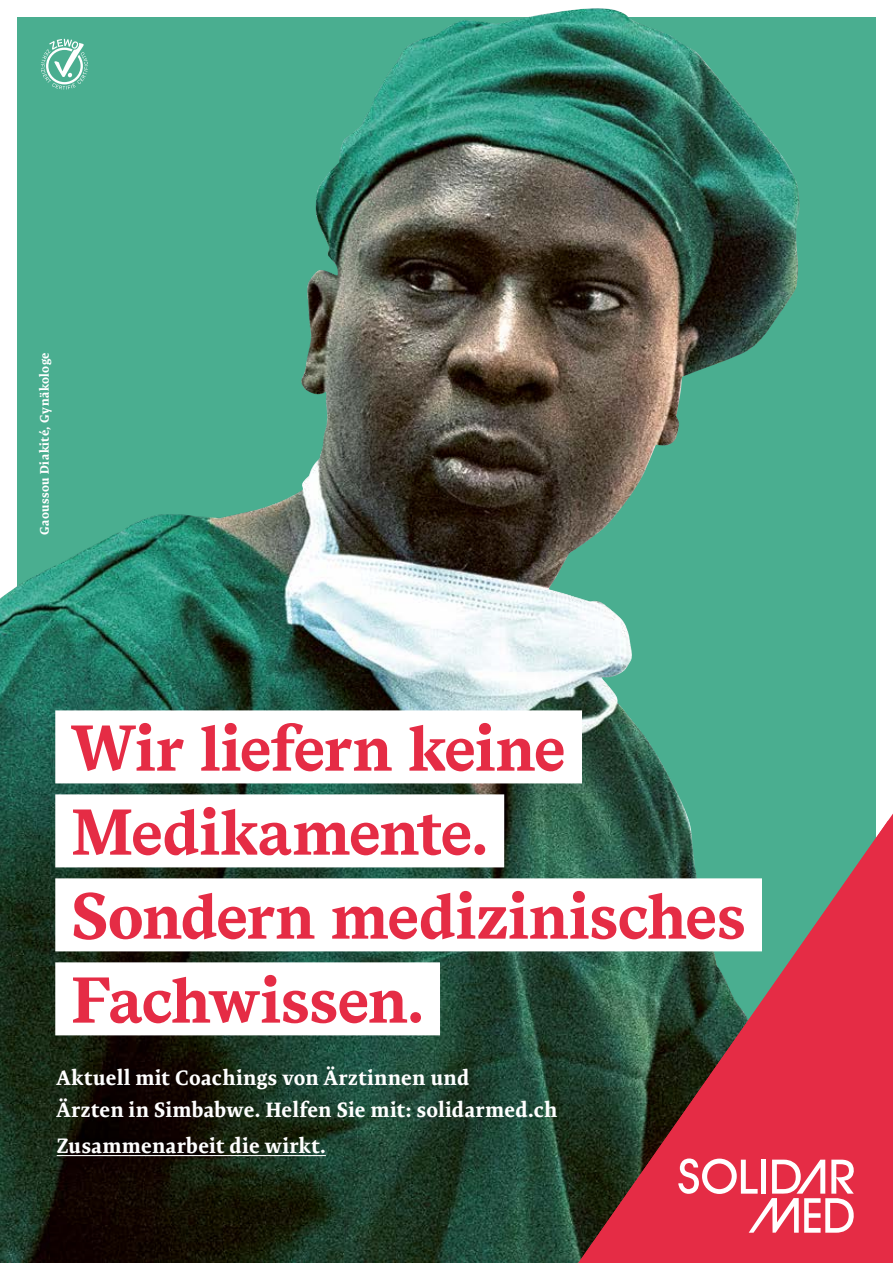
<style>
.page{position:relative;width:893px;height:1263px;background:#fff}
.page>*{position:absolute;margin:0;border:0;box-sizing:border-box;transform-origin:0 0}
.t1{font:700 64.5px/84px "Messina Serif";letter-spacing:-.01em;color:#e52c45}
.t2{font:700 21px/31.5px "Expo Serif Pro";letter-spacing:.03em;color:#fff}
.t3{font:700 12.6px "Expo Serif Pro";letter-spacing:.03em;color:#fff}
</style>
<div class="page">
<div style="left:17px;top:17px;width:859px;height:1236px;background:#4aae90"></div>
<img style="left:0;top:8px;width:800px;height:1255px">
<div style="left:55px;top:710px;width:527px;height:73px;background:#fff"></div>
<div style="left:55px;top:794px;width:449px;height:73px;background:#fff"></div>
<div style="left:55px;top:878px;width:707px;height:73px;background:#fff"></div>
<div style="left:55px;top:962px;width:385px;height:73px;background:#fff"></div>
<svg style="left:41px;top:39px;width:47px;height:51px"></svg>
<hr style="left:57px;top:1155px;width:269px;height:1px;background:#fff">
<svg style="left:578px;top:813px;width:315px;height:450px;fill:#e52c45"></svg>
<svg style="left:578px;top:820px;width:310px;height:443px"></svg>
<svg style="left:678px;top:1158px;width:177px;height:75px;background:#ec687a"></svg>
<p class="t3" style="left:36px;top:535px;width:184px;rotate:-90deg">Gaoussou Diakité, Gynäkologe</p>
<h1 class="t1" style="left:71px;top:706px;width:676px">Wir liefern keine<br>Medikamente.<br>Sondern medizinisches<br>Fachwissen.</h1>
<p class="t2" style="left:57px;top:1062px;width:502px">Aktuell mit Coachings von Ärztinnen und<br>Ärzten in Simbabwe. Helfen Sie mit: solidarmed.ch</p>
<p class="t2" style="left:57px;top:1131px;width:271px">Zusammenarbeit die wirkt.</p>
</div>
